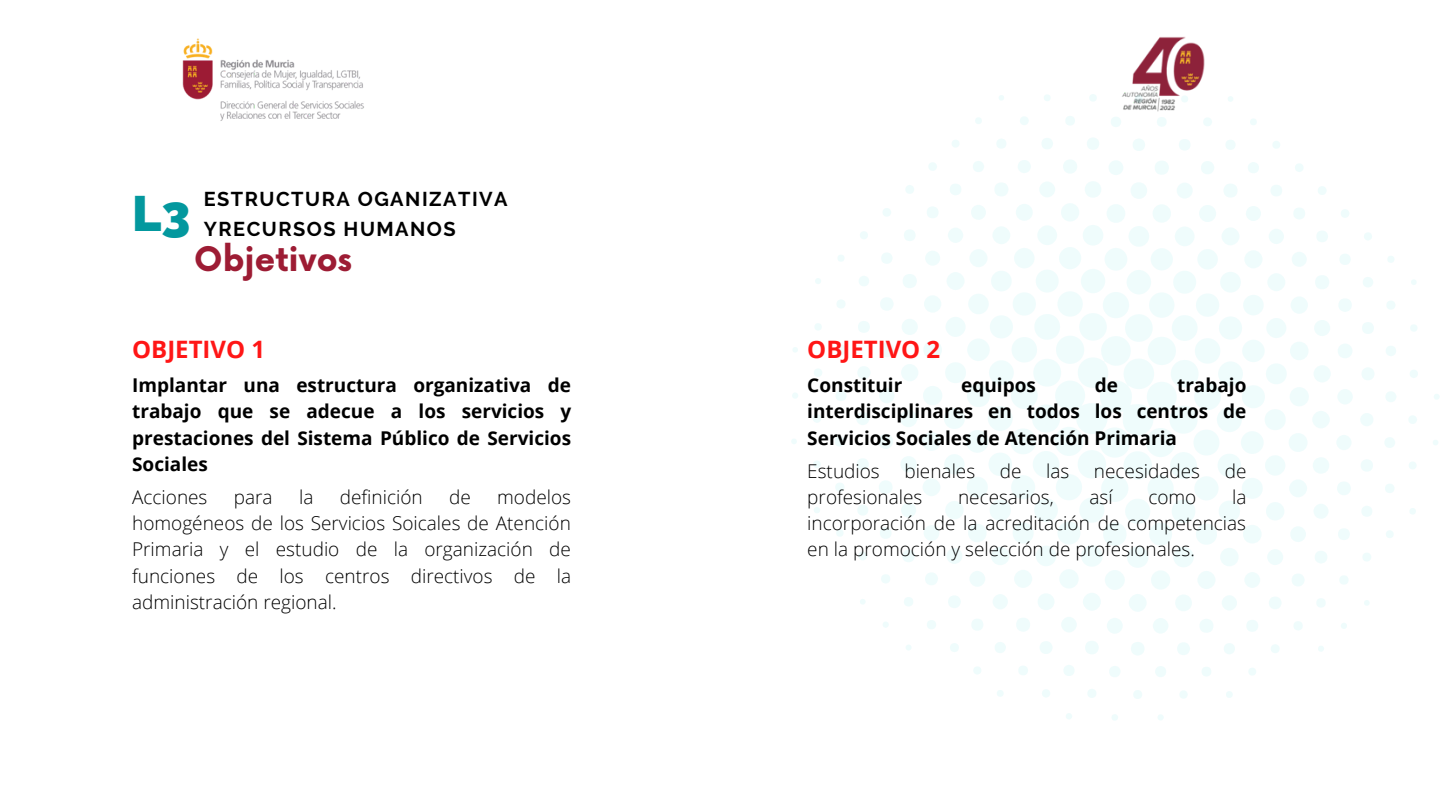
<style>
.page{position:relative;width:1440px;height:810px;background:#fff}
.page>*{position:absolute;margin:0;border:0;box-sizing:border-box;transform-origin:0 0}
.t1{font:800 50px "Raleway";color:#03989e}
.t2{font:700 33px "Now";color:#9d1c34}
.t3{font:700 24px "Open Sans";color:#ff1616}
.t4{font:700 20px/30px "Raleway";letter-spacing:.075em;color:#000}
.t5{font:300 19px/26.2px "Open Sans";color:#000;text-align:justify}
.t6{font:700 19px/26.2px "Open Sans";color:#000;text-align:justify}
</style>
<div class="page">
<img style="left:1123px;top:36px;width:82px;height:58px">
<img style="left:182px;top:38px;width:182px;height:83px">
<svg style="left:791px;top:94px;width:649px;height:627px"></svg>
<h1 class="t1" style="left:132px;top:184px;width:60px">L3</h1>
<p class="t4" style="left:204px;top:184px;width:306px">ESTRUCTURA OGANIZATIVA<br>YRECURSOS HUMANOS</p>
<h2 class="t2" style="left:194px;top:242px;width:159px">Objetivos</h2>
<p class="t3" style="left:132px;top:332px;width:135px">OBJETIVO 1</p>
<p class="t6" style="left:132px;top:372px;width:441px">Implantar una estructura organizativa de trabajo que se adecue a los servicios y prestaciones del Sistema Público de Servicios Sociales</p>
<p class="t5" style="left:132px;top:483px;width:77px">Acciones</p>
<p class="t5" style="left:234px;top:483px;width:40px">para</p>
<p class="t5" style="left:299px;top:483px;width:16px">la</p>
<p class="t5" style="left:340px;top:483px;width:84px">definición</p>
<p class="t5" style="left:449px;top:483px;width:23px">de</p>
<p class="t5" style="left:132px;top:483px;width:441px;text-indent:365px">modelos homogéneos de los Servicios Soicales de Atención Primaria y el estudio de la organización de funciones de los centros directivos de la administración regional.</p>
<p class="t3" style="left:807px;top:332px;width:135px">OBJETIVO 2</p>
<p class="t6" style="left:807px;top:372px;width:96px">Constituir</p>
<p class="t6" style="left:961px;top:372px;width:76px">equipos</p>
<p class="t6" style="left:1095px;top:372px;width:25px">de</p>
<p class="t6" style="left:807px;top:372px;width:441px;text-indent:370px">trabajo interdisciplinares en todos los centros de Servicios Sociales de Atención Primaria</p>
<p class="t5" style="left:807px;top:457px;width:74px">Estudios</p>
<p class="t5" style="left:904px;top:457px;width:72px">bienales</p>
<p class="t5" style="left:1000px;top:457px;width:23px">de</p>
<p class="t5" style="left:1046px;top:457px;width:25px">las</p>
<p class="t5" style="left:1094px;top:457px;width:108px">necesidades</p>
<p class="t5" style="left:1225px;top:457px;width:23px">de</p>
<p class="t5" style="left:807px;top:483px;width:117px">profesionales</p>
<p class="t5" style="left:958px;top:483px;width:97px">necesarios,</p>
<p class="t5" style="left:1089px;top:483px;width:25px">así</p>
<p class="t5" style="left:1148px;top:483px;width:50px">como</p>
<p class="t5" style="left:807px;top:483px;width:441px;text-indent:425px">la incorporación de la acreditación de competencias en la promoción y selección de profesionales.</p>
</div>
